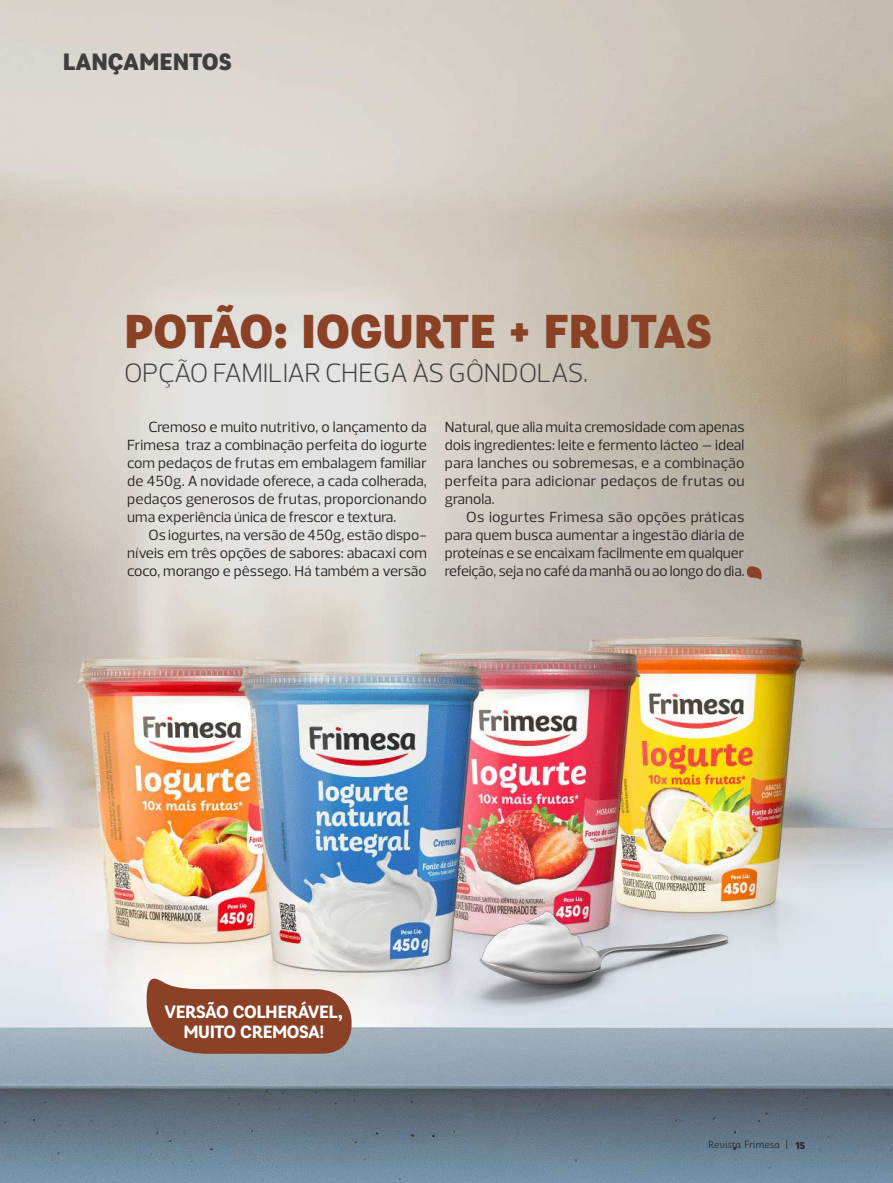
<style>
.page{position:relative;width:893px;height:1183px;background:#fff}
.page>*{position:absolute;margin:0;border:0;box-sizing:border-box;transform-origin:0 0}
.t1{font:800 48px "Papelli";color:#8a4126}
.t2{font:300 27px "Prelo";letter-spacing:-.02em;color:#3e3e3f}
.t3{font:800 23.85px "Papelli";color:#3e3e3f}
.t4{font:700 18px/19.5px "Papelli";letter-spacing:-.025em;color:#fff;text-align:center}
.t5{font:15px/18px "Prelo";color:#231f20;text-align:justify}
.t6{font:300 10.5px "Papelli";color:#231f20}
.s1{font-weight:700}
</style>
<div class="page">
<img style="left:0;top:0;width:893px;height:1182px">
<svg style="left:147px;top:971px;width:205px;height:82px;background:#a26c58"></svg>
<img style="left:444px;top:756px;width:372px;height:362px">
<svg style="left:747px;top:565px;width:15px;height:15px"></svg>
<h3 class="t3" style="left:63px;top:47px;width:171px">LANÇAMENTOS</h3>
<h1 class="t1" style="left:124px;top:301px;width:589px">POTÃO: IOGURTE + FRUTAS</h1>
<h2 class="t2" style="left:124px;top:356px;width:466px">OPÇÃO FAMILIAR CHEGA ÀS GÔNDOLAS.</h2>
<p class="t5" style="left:127px;top:418px;width:301px;text-indent:21px">Cremoso e muito nutritivo, o lançamento da Frimesa traz a combinação perfeita do iogurte com pedaços de frutas em embalagem familiar de 450g. A novidade oferece, a cada colherada, pedaços generosos de frutas, proporcionando uma experiência única de frescor e textura.</p>
<p class="t5" style="left:127px;top:526px;width:301px;text-indent:21px">Os iogurtes, na versão de 450g, estão dispo&shy;níveis em três opções de sabores: abacaxi com coco, morango e pêssego. Há também a versão</p>
<p class="t5" style="left:445px;top:418px;width:301px">Natural, que alia muita cremosidade com apenas dois ingredientes: leite e fermento lácteo – ideal para lanches ou sobremesas, e a combinação perfeita para adicionar pedaços de frutas ou granola.</p>
<p class="t5" style="left:445px;top:508px;width:301px;text-indent:21px">Os iogurtes Frimesa são opções práticas para quem busca aumentar a ingestão diária de proteínas e se encaixam facilmente em qualquer refeição, seja no café da manhã ou ao longo do dia.</p>
<p class="t4" style="left:165px;top:1001px;width:180px">VERSÃO COLHERÁVEL,<br>MUITO CREMOSA!</p>
<p class="t6" style="left:708px;top:1137px;width:99px">Revista Frimesa | <span class="s1">15</span></p>
</div>
